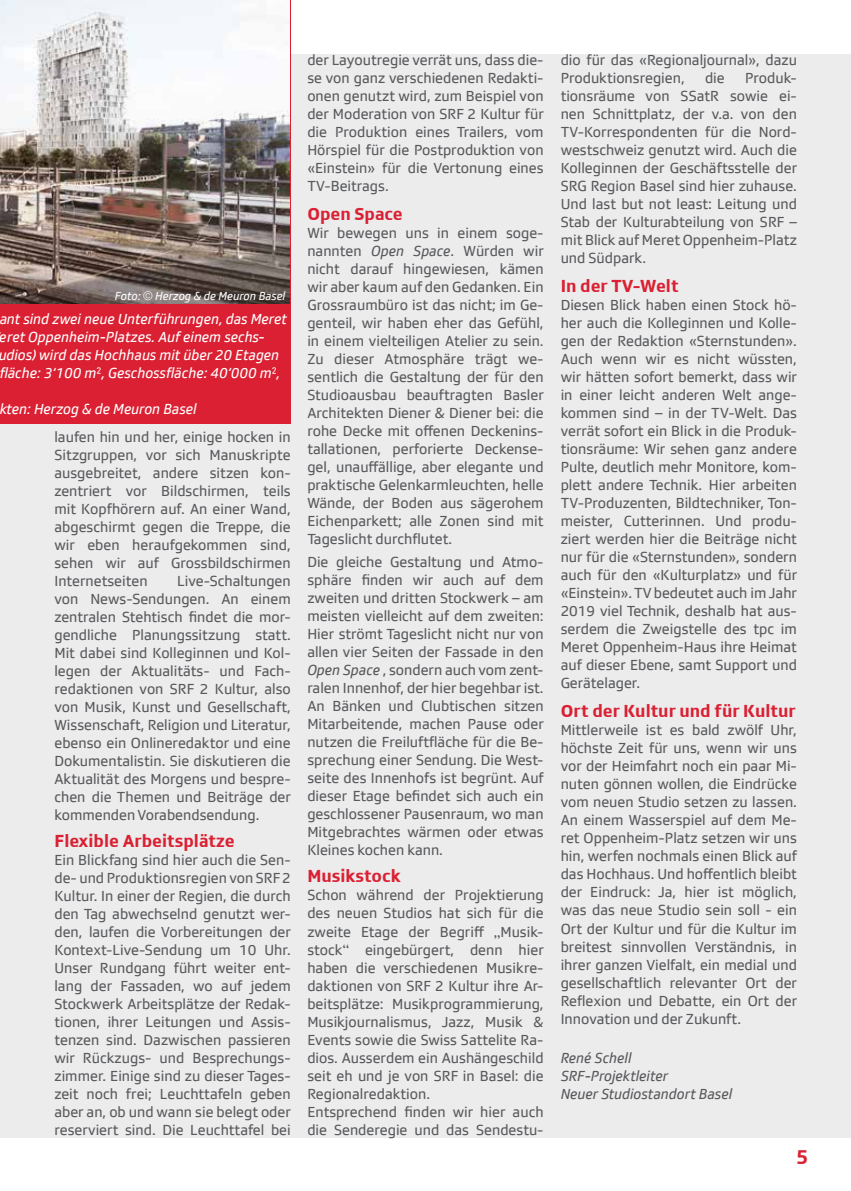
<style>
.page{position:relative;width:851px;height:1191px;background:#fff}
.page>*{position:absolute;margin:0;border:0;box-sizing:border-box;transform-origin:0 0}
.t1{font:700 21px "SRGSSR Type";color:#da2032}
.t2{font:700 18px "SRGSSR Type";color:#da2032}
.t3{font:15px/18px "SRGSSR Type";color:#58595b;text-align:justify}
.t4{font:italic 15px/18px "SRGSSR Type";color:#fff}
.t5{font:italic 15px/18px "SRGSSR Type";color:#58595b}
.t6{font:italic 12px "SRGSSR Type";color:#fff}
.s1{font-family:"Gill Sans";font-weight:300;font-style:normal}
.s2{font-family:"DINOT";font-style:normal}
.s3{font-style:italic}
.s4{font-family:"Gill Sans"}
</style>
<div class="page">
<div style="left:0;top:54px;width:850px;height:1083px;background:#ececed"></div>
<div style="left:0;top:0;width:290px;height:424px;background:#da2032"></div>
<img style="left:0;top:0;width:289px;height:304px">
<p class="t6" style="left:115px;top:289px;width:172px">Foto: <span class="s1">©</span> Herzog &amp; de Meuron Basel</p>
<p class="t4" style="left:-2px;top:310px;width:290px">ant sind zwei neue Unterführungen, das Meret eret Oppenheim-Platzes. Auf einem sechs&shy;udios) wird das Hochhaus mit über 20 Etagen fläche: 3‘100 m<span class="s2">2</span>, Geschossfläche: 40‘000 m<span class="s2">2</span>,</p>
<p class="t4" style="left:-1px;top:400px;width:199px">kten: Herzog &amp; de Meuron Basel</p>
<p class="t3" style="left:54px;top:428px;width:238px">laufen hin und her, einige hocken in Sitzgruppen, vor sich Manuskripte ausgebreitet, andere sitzen kon&shy;zentriert vor Bildschirmen, teils mit Kopfhörern auf. An einer Wand, abgeschirmt gegen die Treppe, die wir eben heraufgekommen sind, sehen wir auf Grossbildschirmen Internetseiten</p>
<p class="t3" style="left:54px;top:572px;width:238px;text-indent:123px">Live-Schaltungen von News-Sendungen. An einem zentralen Stehtisch findet die mor&shy;gendliche Planungssitzung statt.<br>Mit dabei sind Kolleginnen und Kol&shy;legen der Aktualitäts- und Fach&shy;redaktionen von SRF 2 Kultur, also von Musik, Kunst und Gesellschaft, Wissenschaft, Religion und Literatur, ebenso ein Onlineredaktor und eine Dokumentalistin. Sie diskutieren die Aktualität des Morgens und bespre&shy;chen die Themen und Beiträge der kommenden Vorabendsendung.</p>
<p class="t2" style="left:54px;top:829px;width:182px">Flexible Arbeitsplätze</p>
<p class="t3" style="left:54px;top:850px;width:238px">Ein Blickfang sind hier auch die Sen&shy;de- und Produktionsregien von SRF 2<br>Kultur. In einer der Regien, die durch den Tag abwechselnd genutzt wer&shy;den, laufen die Vorbereitungen der Kontext-Live-Sendung um 10 Uhr.<br>Unser Rundgang führt weiter ent&shy;lang der Fassaden, wo auf jedem Stockwerk Arbeitsplätze der Redak&shy;tionen, ihrer Leitungen und Assis&shy;tenzen sind. Dazwischen passieren wir Rückzugs- und Besprechungs&shy;zimmer. Einige sind zu dieser Tages&shy;zeit noch frei; Leuchttafeln geben aber an, ob und wann sie belegt oder reserviert sind. Die Leuchttafel bei</p>
<p class="t3" style="left:307px;top:51px;width:238px">der Layoutregie verrät uns, dass die&shy;se von ganz verschiedenen Redakti&shy;onen genutzt wird, zum Beispiel von der Moderation von SRF 2 Kultur für die Produktion eines Trailers, vom Hörspiel für die Postproduktion von «Einstein» für die Vertonung eines TV-Beitrags.</p>
<p class="t2" style="left:307px;top:203px;width:97px">Open Space</p>
<p class="t3" style="left:307px;top:224px;width:238px">Wir bewegen uns in einem soge&shy;nannten <span class="s3">Open Space</span>. Würden wir nicht darauf hingewiesen, kämen wir aber kaum auf den Gedanken. Ein Grossraumbüro ist das nicht; im Ge&shy;genteil, wir haben eher das Gefühl, in einem vielteiligen Atelier zu sein.<br>Zu dieser Atmosphäre trägt we&shy;sentlich die Gestaltung der für den Studioausbau beauftragten Basler Architekten Diener &amp; Diener bei: die rohe Decke mit offenen Deckenins&shy;tallationen, perforierte Deckense&shy;gel, unauffällige, aber elegante und praktische Gelenkarmleuchten, helle Wände, der Boden aus sägerohem Eichenparkett; alle Zonen sind mit Tageslicht durchflutet.</p>
<p class="t3" style="left:307px;top:552px;width:238px">Die gleiche Gestaltung und Atmo&shy;sphäre finden wir auch auf dem zweiten und dritten Stockwerk – am meisten vielleicht auf dem zweiten:<br>Hier strömt Tageslicht nicht nur von allen vier Seiten der Fassade in den <span class="s3">Open Space</span> , sondern auch vom zent&shy;ralen Innenhof, der hier begehbar ist.<br>An Bänken und Clubtischen sitzen Mitarbeitende, machen Pause oder nutzen die Freiluftfläche für die Be&shy;sprechung einer Sendung. Die West&shy;seite des Innenhofs ist begrünt. Auf dieser Etage befindet sich auch ein geschlossener Pausenraum, wo man Mitgebrachtes wärmen oder etwas Kleines kochen kann.</p>
<p class="t2" style="left:307px;top:865px;width:95px">Musikstock</p>
<p class="t3" style="left:307px;top:886px;width:238px;text-align:left">Schon während der Projektierung des neuen Studios hat sich für die zweite Etage der Begriff <span class="s4">„</span>Musik&shy;stock<span class="s4">“</span> eingebürgert, denn hier haben die verschiedenen Musikre&shy;daktionen von SRF 2 Kultur ihre Ar&shy;beitsplätze: Musikprogrammierung, Musikjournalismus, Jazz, Musik &amp; Events sowie die Swiss Sattelite Ra&shy;dios. Ausserdem ein Aushängeschild seit eh und je von SRF in Basel: die Regionalredaktion.<br>Entsprechend finden wir hier auch die Senderegie und das Sendestu-</p>
<p class="t3" style="left:560px;top:51px;width:238px">dio für das «Regionaljournal», dazu<br>Produktionsregien,</p>
<p class="t3" style="left:560px;top:69px;width:238px;text-indent:184px">Produk&shy;tionsräume von SSatR sowie ei&shy;nen Schnittplatz, der v.a. von den TV-Korrespondenten für die Nord&shy;westschweiz genutzt wird. Auch die Kolleginnen der Geschäftsstelle der SRG Region Basel sind hier zuhause.<br>Und last but not least: Leitung und Stab der Kulturabteilung von SRF – mit Blick auf Meret Oppenheim-Platz und Südpark.</p>
<p class="t2" style="left:560px;top:275px;width:119px">In der TV-Welt</p>
<p class="t3" style="left:560px;top:296px;width:238px">Diesen Blick haben einen Stock hö&shy;her auch die Kolleginnen und Kolle&shy;gen der Redaktion «Sternstunden».<br>Auch wenn wir es nicht wüssten, wir hätten sofort bemerkt, dass wir in einer leicht anderen Welt ange&shy;kommen sind – in der TV-Welt. Das verrät sofort ein Blick in die Produk&shy;tionsräume: Wir sehen ganz andere Pulte, deutlich mehr Monitore, kom&shy;plett andere Technik. Hier arbeiten TV-Produzenten, Bildtechniker, Ton&shy;meister, Cutterinnen. Und produ&shy;ziert werden hier die Beiträge nicht nur für die «Sternstunden», sondern auch für den «Kulturplatz» und für «Einstein». TV bedeutet auch im Jahr 2019 viel Technik, deshalb hat aus&shy;serdem die Zweigstelle des tpc im Meret Oppenheim-Haus ihre Heimat auf dieser Ebene, samt Support und Gerätelager.</p>
<p class="t2" style="left:560px;top:700px;width:237px">Ort der Kultur und für Kultur</p>
<p class="t3" style="left:560px;top:721px;width:238px">Mittlerweile ist es bald zwölf Uhr, höchste Zeit für uns, wenn wir uns vor der Heimfahrt noch ein paar Mi&shy;nuten gönnen wollen, die Eindrücke vom neuen Studio setzen zu lassen.<br>An einem Wasserspiel auf dem Me&shy;ret Oppenheim-Platz setzen wir uns hin, werfen nochmals einen Blick auf das Hochhaus. Und hoffentlich bleibt der Eindruck: Ja, hier ist möglich, was das neue Studio sein soll - ein Ort der Kultur und für die Kultur im breitest sinnvollen Verständnis, in ihrer ganzen Vielfalt, ein medial und gesellschaftlich relevanter Ort der Reflexion und Debatte, ein Ort der Innovation und der Zukunft.</p>
<p class="t5" style="left:560px;top:1048px;width:173px">René Schell<br>SRF-Projektleiter<br>Neuer Studiostandort Basel</p>
<p class="t3" style="left:705px;top:69px;width:21px">die</p>
<h1 class="t1" style="left:796px;top:1144px;width:13px">5</h1>
</div>
